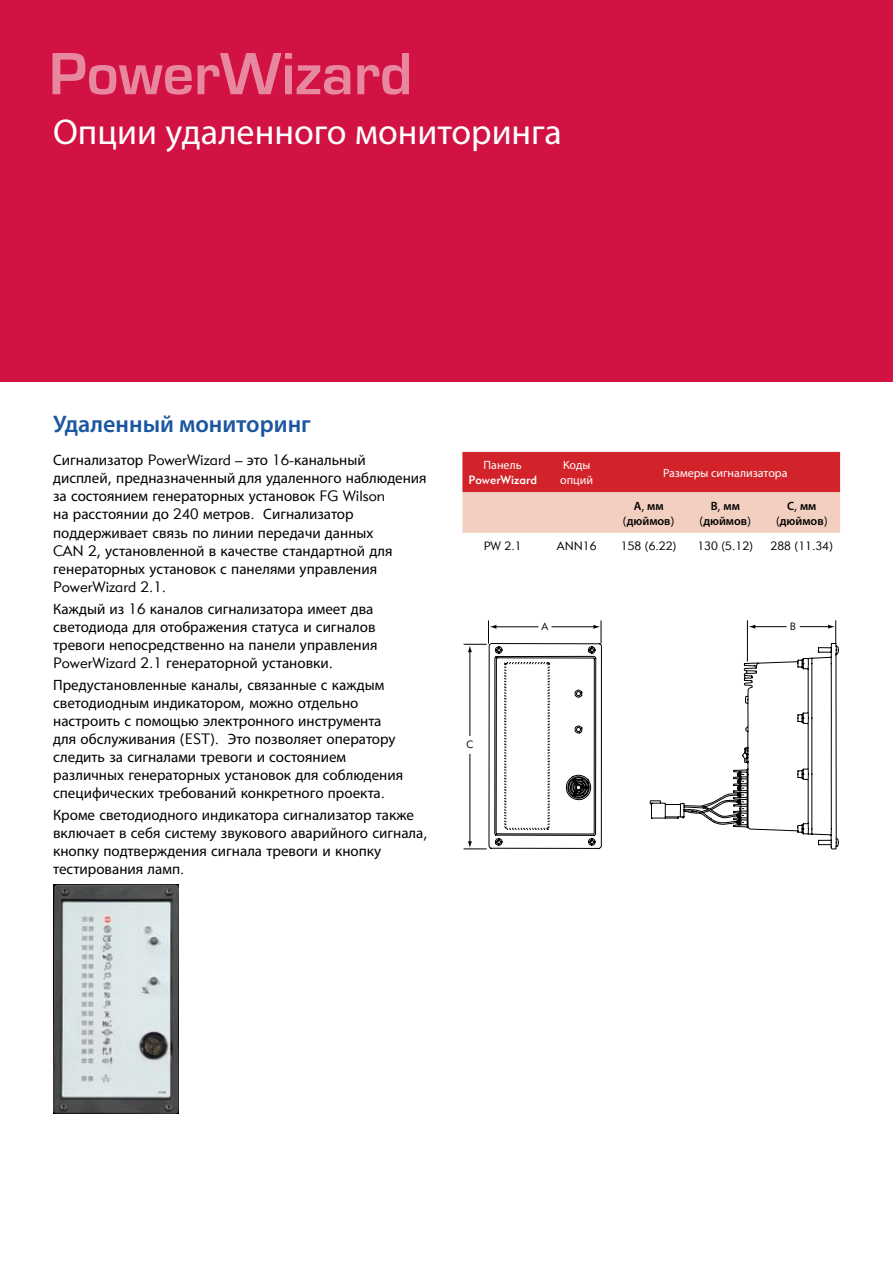
<style>
.page{position:relative;width:893px;height:1263px;background:#fff}
.page>*{position:absolute;margin:0;border:0;box-sizing:border-box;transform-origin:0 0}
.t1{font:700 61.8px "Eurostile";color:#e888a0}
.t2{font:36px "Myriad Pro";color:#fff}
.t3{font:600 24px "Myriad Pro";color:#1b56a0}
.t4{font:15px/18px "Myriad Pro";color:#000}
.t5{font:15px "Geometric 415 BT Lite A";color:#000}
.t6{font:12px "Geometric 415 BT Lite A";color:#000}
.t7{font:600 12px/15px "Myriad Pro";color:#000;text-align:center}
.t8{font:12px/15px "Myriad Pro";color:#fff}
.t9{font:12px "Geometric 415 BT Medium A";color:#fff}
.t10{font:10.5px "Geometric 415 BT Lite A";color:#000}
.s1{font-family:"Geometric 415 BT Lite A"}
.s2{font-family:"Geometric 415 BT Lite A";font-weight:400}
</style>
<div class="page">
<div style="left:0;top:0;width:893px;height:382px;background:#d11242"></div>
<svg style="left:462px;top:452px;width:378px;height:81px;background:#e27b77"></svg>
<img style="left:53px;top:885px;width:126px;height:229px">
<svg style="left:463px;top:620px;width:139px;height:230px"></svg>
<svg style="left:649px;top:620px;width:190px;height:230px"></svg>
<h1 class="t1" style="left:49px;top:40px;width:365px">PowerWizard</h1>
<h2 class="t2" style="left:53px;top:109px;width:510px">Опции удаленного мониторинга</h2>
<h3 class="t3" style="left:53px;top:409px;width:259px">Удаленный мониторинг</h3>
<p class="t4" style="left:53px;top:451px;width:375px">Сигнализатор <span class="s1">PowerWizard –</span> это <span class="s1">16-</span>канальный дисплей<span class="s1">,</span> предназначенный для удаленного наблюдения за состоянием генераторных установок <span class="s1">FG Wilson<br></span>на расстоянии до <span class="s1">240</span> метров<span class="s1">.</span> Сигнализатор поддерживает связь по линии передачи данных<br><span class="s1">CAN 2,</span> установленной в качестве стандартной для генераторных установок с панелями управления</p>
<p class="t5" style="left:53px;top:577px;width:115px">PowerWizard 2.1.</p>
<p class="t4" style="left:53px;top:599px;width:326px">Каждый из <span class="s1">16</span> каналов сигнализатора имеет два светодиода для отображения статуса и сигналов тревоги непосредственно на панели управления <span class="s1">PowerWizard 2.1</span> генераторной установки<span class="s1">.</span></p>
<p class="t4" style="left:53px;top:676px;width:352px">Предустановленные каналы<span class="s1">,</span> связанные с каждым светодиодным индикатором<span class="s1">,</span> можно отдельно настроить с помощью электронного инструмента для обслуживания <span class="s1">(EST).</span> Это позволяет оператору следить за сигналами тревоги и состоянием различных генераторных установок для соблюдения специфических требований конкретного проекта<span class="s1">.</span></p>
<p class="t4" style="left:53px;top:806px;width:376px">Кроме светодиодного индикатора сигнализатор также включает в себя систему звукового аварийного сигнала<span class="s1">, </span>кнопку подтверждения сигнала тревоги и кнопку тестирования ламп<span class="s1">.</span></p>
<p class="t8" style="left:560px;top:457px;width:34px">Коды опций</p>
<p class="t8" style="left:663px;top:465px;width:126px">Размеры сигнализатора</p>
<p class="t7" style="left:623px;top:498px;width:53px">А<span class="s2">,</span> мм <span class="s2">(</span>дюймов<span class="s2">)</span></p>
<p class="t7" style="left:699px;top:498px;width:53px">В<span class="s2">,</span> мм <span class="s2">(</span>дюймов<span class="s2">)</span></p>
<p class="t7" style="left:776px;top:498px;width:53px">С<span class="s2">,</span> мм <span class="s2">(</span>дюймов<span class="s2">)</span></p>
<p class="t8" style="left:484px;top:457px;width:40px">Панель</p>
<p class="t9" style="left:468px;top:473px;width:70px">PowerWizard</p>
<p class="t6" style="left:484px;top:539px;width:39px">PW 2.1</p>
<p class="t6" style="left:557px;top:539px;width:41px">ANN16</p>
<p class="t6" style="left:621px;top:539px;width:57px">158 (6.22)</p>
<p class="t6" style="left:697px;top:539px;width:57px">130 (5.12)</p>
<p class="t6" style="left:771px;top:539px;width:64px">288 (11.34)</p>
<p class="t10" style="left:352px;top:620px;width:8px">B</p>
<p class="t10" style="left:541px;top:620px;width:8px">A</p>
<p class="t10" style="left:790px;top:619px;width:8px">B</p>
<p class="t10" style="left:467px;top:738px;width:8px">C</p>
</div>
